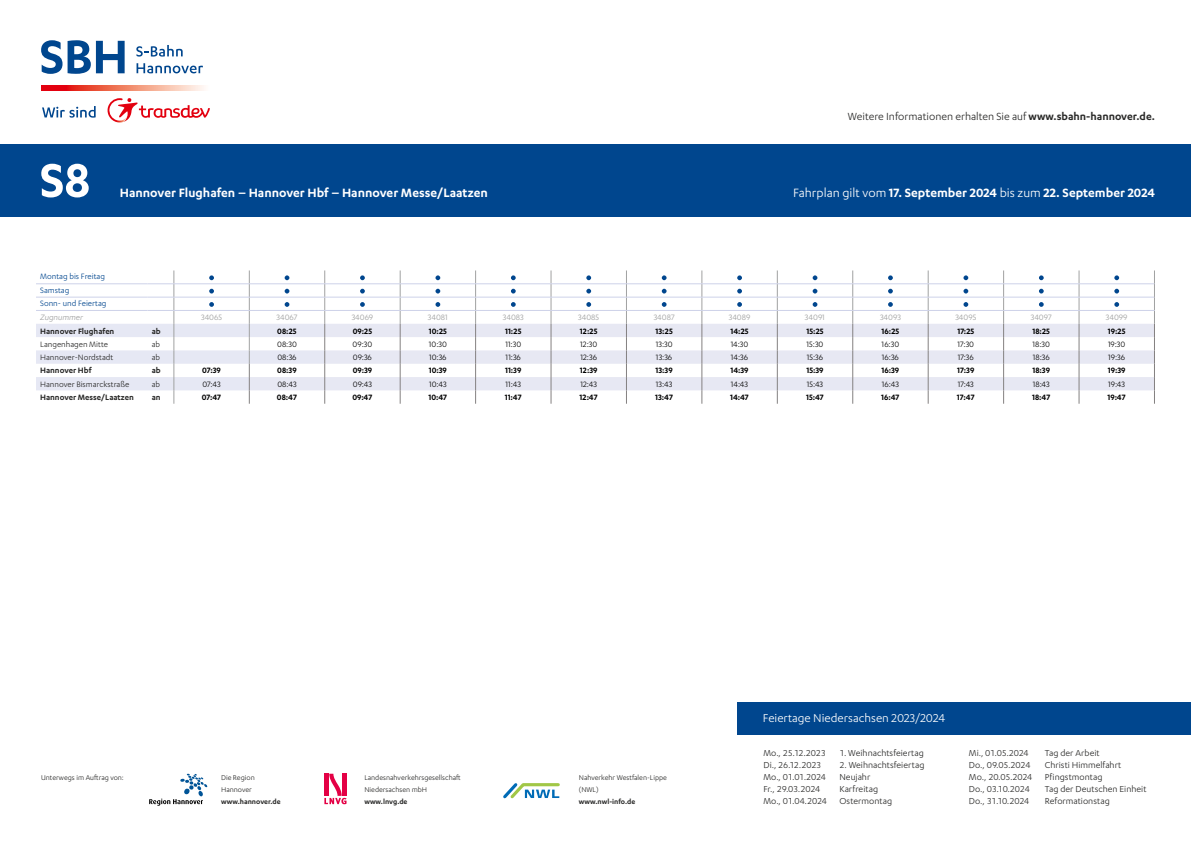
<style>
.page{position:relative;width:1191px;height:842px;background:#fff}
.page>*{position:absolute;margin:0;border:0;box-sizing:border-box;transform-origin:0 0}
.t1{font:600 55px "Karbon";color:#fff}
.t2{font:600 14px "Karbon";color:#fff}
.t3{font:13.2px "Karbon";color:#fff}
.t4{font:12px "Karbon";color:#282827}
.t5{font:10px/12px "Karbon";color:#282827}
.t6{font:10px "Karbon";letter-spacing:-.025em;color:#282827}
.t7{font:10px "Karbon";letter-spacing:-.03em;color:#282827}
.t8{font:10px "Karbon";letter-spacing:-.02em;color:#282827}
.t9{font:10px "Karbon";letter-spacing:-.035em;color:#282827}
.t10{font:600 9px "Karbon";color:#000}
.t11{font:9px "Karbon";color:#000}
.t12{font:9px "Karbon";color:#9c9d9d}
.t13{font:9px "Karbon";color:#282827}
.t14{font:600 9px "Karbon";color:#282827}
.t15{font:9px/13.3px "Karbon";color:#00468e}
.t16{font:italic 9px "Karbon";color:#9c9d9d}
.t17{font:8px/12px "Karbon";color:#282827}
.t18{font:600 8px "Karbon";color:#282827}
.s1{font-weight:600}
.s2{font-weight:400}
</style>
<div class="page">
<div style="left:0;top:144px;width:1191px;height:72px;background:#00468e"></div>
<svg style="left:149px;top:774px;width:58px;height:32px"></svg>
<svg style="left:324px;top:774px;width:22px;height:30px"></svg>
<svg style="left:42px;top:85px;width:162px;height:5px"></svg>
<svg style="left:42px;top:106px;width:54px;height:12px"></svg>
<svg style="left:128px;top:98px;width:82px;height:21px"></svg>
<img style="left:107px;top:98px;width:21px;height:24px">
<svg style="left:136px;top:63px;width:67px;height:10px"></svg>
<svg style="left:41px;top:40px;width:84px;height:34px"></svg>
<svg style="left:136px;top:45px;width:47px;height:12px"></svg>
<div style="left:737px;top:702px;width:454px;height:32px;background:#00468e"></div>
<svg style="left:36px;top:270px;width:1119px;height:134px"></svg>
<svg style="left:503px;top:783px;width:57px;height:16px"></svg>
<h1 class="t1" style="left:40px;top:149px;width:52px">S8</h1>
<h2 class="t2" style="left:120px;top:185px;width:369px">Hannover Flughafen – Hannover Hbf – Hannover Messe/Laatzen</h2>
<h3 class="t4" style="left:848px;top:110px;width:308px">Weitere Informationen erhalten Sie auf <span class="s1">www.sbahn-hannover.de.</span></h3>
<h2 class="t2" style="left:793px;top:185px;width:363px"><span class="s2">Fahrplan gilt vom</span> 17. September 2024 <span class="s2">bis zum</span> 22. September 2024</h2>
<p class="t15" style="left:40px;top:270px;width:68px">Montag bis Freitag<br>Samstag<br>Sonn- und Feiertag</p>
<p class="t16" style="left:40px;top:312px;width:45px">Zugnummer</p>
<p class="t12" style="left:201px;top:312px;width:22px">34065</p>
<p class="t12" style="left:276px;top:312px;width:22px">34067</p>
<p class="t12" style="left:352px;top:312px;width:23px">34069</p>
<p class="t12" style="left:428px;top:312px;width:22px">34081</p>
<p class="t12" style="left:503px;top:312px;width:22px">34083</p>
<p class="t12" style="left:578px;top:312px;width:22px">34085</p>
<p class="t12" style="left:653px;top:312px;width:22px">34087</p>
<p class="t12" style="left:729px;top:312px;width:23px">34089</p>
<p class="t12" style="left:805px;top:312px;width:22px">34091</p>
<p class="t12" style="left:880px;top:312px;width:22px">34093</p>
<p class="t12" style="left:955px;top:312px;width:22px">34095</p>
<p class="t12" style="left:1030px;top:312px;width:22px">34097</p>
<p class="t12" style="left:1106px;top:312px;width:23px">34099</p>
<p class="t14" style="left:40px;top:326px;width:76px">Hannover Flughafen</p>
<p class="t14" style="left:152px;top:326px;width:10px">ab</p>
<p class="t10" style="left:277px;top:326px;width:21px">08:25</p>
<p class="t10" style="left:353px;top:326px;width:21px">09:25</p>
<p class="t10" style="left:429px;top:326px;width:20px">10:25</p>
<p class="t10" style="left:505px;top:326px;width:18px">11:25</p>
<p class="t10" style="left:580px;top:326px;width:19px">12:25</p>
<p class="t10" style="left:655px;top:326px;width:19px">13:25</p>
<p class="t10" style="left:730px;top:326px;width:20px">14:25</p>
<p class="t10" style="left:806px;top:326px;width:19px">15:25</p>
<p class="t10" style="left:881px;top:326px;width:19px">16:25</p>
<p class="t10" style="left:957px;top:326px;width:19px">17:25</p>
<p class="t10" style="left:1032px;top:326px;width:19px">18:25</p>
<p class="t10" style="left:1108px;top:326px;width:19px">19:25</p>
<p class="t13" style="left:40px;top:339px;width:69px">Langenhagen Mitte</p>
<p class="t13" style="left:152px;top:339px;width:10px">ab</p>
<p class="t11" style="left:277px;top:339px;width:21px">08:30</p>
<p class="t11" style="left:352px;top:339px;width:21px">09:30</p>
<p class="t11" style="left:429px;top:339px;width:20px">10:30</p>
<p class="t11" style="left:505px;top:339px;width:17px">11:30</p>
<p class="t11" style="left:580px;top:339px;width:19px">12:30</p>
<p class="t11" style="left:655px;top:339px;width:18px">13:30</p>
<p class="t11" style="left:730px;top:339px;width:19px">14:30</p>
<p class="t11" style="left:806px;top:339px;width:18px">15:30</p>
<p class="t11" style="left:881px;top:339px;width:19px">16:30</p>
<p class="t11" style="left:957px;top:339px;width:18px">17:30</p>
<p class="t11" style="left:1032px;top:339px;width:19px">18:30</p>
<p class="t11" style="left:1108px;top:339px;width:19px">19:30</p>
<p class="t13" style="left:40px;top:352px;width:75px">Hannover-Nordstadt</p>
<p class="t13" style="left:152px;top:352px;width:10px">ab</p>
<p class="t11" style="left:277px;top:352px;width:21px">08:36</p>
<p class="t11" style="left:353px;top:352px;width:21px">09:36</p>
<p class="t11" style="left:429px;top:352px;width:19px">10:36</p>
<p class="t11" style="left:505px;top:352px;width:17px">11:36</p>
<p class="t11" style="left:580px;top:352px;width:18px">12:36</p>
<p class="t11" style="left:656px;top:352px;width:18px">13:36</p>
<p class="t11" style="left:731px;top:352px;width:19px">14:36</p>
<p class="t11" style="left:806px;top:352px;width:18px">15:36</p>
<p class="t11" style="left:882px;top:352px;width:19px">16:36</p>
<p class="t11" style="left:957px;top:352px;width:18px">17:36</p>
<p class="t11" style="left:1032px;top:352px;width:19px">18:36</p>
<p class="t11" style="left:1108px;top:352px;width:18px">19:36</p>
<p class="t14" style="left:40px;top:366px;width:53px">Hannover Hbf</p>
<p class="t14" style="left:152px;top:366px;width:10px">ab</p>
<p class="t10" style="left:202px;top:366px;width:20px">07:39</p>
<p class="t10" style="left:277px;top:366px;width:21px">08:39</p>
<p class="t10" style="left:353px;top:366px;width:21px">09:39</p>
<p class="t10" style="left:429px;top:366px;width:20px">10:39</p>
<p class="t10" style="left:505px;top:366px;width:18px">11:39</p>
<p class="t10" style="left:580px;top:366px;width:19px">12:39</p>
<p class="t10" style="left:655px;top:366px;width:19px">13:39</p>
<p class="t10" style="left:730px;top:366px;width:20px">14:39</p>
<p class="t10" style="left:806px;top:366px;width:19px">15:39</p>
<p class="t10" style="left:881px;top:366px;width:19px">16:39</p>
<p class="t10" style="left:957px;top:366px;width:19px">17:39</p>
<p class="t10" style="left:1032px;top:366px;width:19px">18:39</p>
<p class="t10" style="left:1107px;top:366px;width:19px">19:39</p>
<p class="t13" style="left:40px;top:379px;width:91px">Hannover Bismarckstraße</p>
<p class="t13" style="left:152px;top:379px;width:10px">ab</p>
<p class="t11" style="left:202px;top:379px;width:20px">07:43</p>
<p class="t11" style="left:277px;top:379px;width:21px">08:43</p>
<p class="t11" style="left:353px;top:379px;width:21px">09:43</p>
<p class="t11" style="left:429px;top:379px;width:19px">10:43</p>
<p class="t11" style="left:505px;top:379px;width:17px">11:43</p>
<p class="t11" style="left:580px;top:379px;width:18px">12:43</p>
<p class="t11" style="left:656px;top:379px;width:18px">13:43</p>
<p class="t11" style="left:731px;top:379px;width:19px">14:43</p>
<p class="t11" style="left:806px;top:379px;width:18px">15:43</p>
<p class="t11" style="left:881px;top:379px;width:19px">16:43</p>
<p class="t11" style="left:957px;top:379px;width:18px">17:43</p>
<p class="t11" style="left:1032px;top:379px;width:19px">18:43</p>
<p class="t11" style="left:1108px;top:379px;width:18px">19:43</p>
<p class="t14" style="left:40px;top:392px;width:95px">Hannover Messe/Laatzen</p>
<p class="t14" style="left:152px;top:392px;width:10px">an</p>
<p class="t10" style="left:202px;top:392px;width:21px">07:47</p>
<p class="t10" style="left:277px;top:392px;width:22px">08:47</p>
<p class="t10" style="left:352px;top:392px;width:22px">09:47</p>
<p class="t10" style="left:428px;top:392px;width:20px">10:47</p>
<p class="t10" style="left:505px;top:392px;width:18px">11:47</p>
<p class="t10" style="left:579px;top:392px;width:20px">12:47</p>
<p class="t10" style="left:655px;top:392px;width:19px">13:47</p>
<p class="t10" style="left:730px;top:392px;width:20px">14:47</p>
<p class="t10" style="left:806px;top:392px;width:19px">15:47</p>
<p class="t10" style="left:881px;top:392px;width:20px">16:47</p>
<p class="t10" style="left:957px;top:392px;width:19px">17:47</p>
<p class="t10" style="left:1032px;top:392px;width:20px">18:47</p>
<p class="t10" style="left:1107px;top:392px;width:20px">19:47</p>
<p class="t17" style="left:41px;top:771px;width:84px">Unterwegs im Auftrag von:</p>
<p class="t17" style="left:579px;top:771px;width:90px">Nahverkehr Westfalen-Lippe (NWL)</p>
<p class="t18" style="left:579px;top:797px;width:58px">www.nwl-info.de</p>
<p class="t17" style="left:364px;top:771px;width:98px">Landesnahverkehrsgesellschaft<br>Niedersachsen mbH</p>
<p class="t18" style="left:364px;top:797px;width:45px">www.lnvg.de</p>
<p class="t17" style="left:221px;top:771px;width:35px">Die Region<br>Hannover</p>
<p class="t18" style="left:221px;top:797px;width:61px">www.hannover.de</p>
<h3 class="t3" style="left:763px;top:711px;width:184px">Feiertage Niedersachsen 2023/2024</h3>
<p class="t6" style="left:763px;top:747px;width:64px">Mo., 25.12.2023</p>
<p class="t5" style="left:839px;top:747px;width:86px">1. Weihnachtsfeiertag</p>
<p class="t6" style="left:763px;top:759px;width:59px">Di., 26.12.2023</p>
<p class="t5" style="left:839px;top:759px;width:86px">2. Weihnachtsfeiertag</p>
<p class="t7" style="left:763px;top:771px;width:64px">Mo., 01.01.2024</p>
<p class="t5" style="left:839px;top:771px;width:32px">Neujahr</p>
<p class="t6" style="left:763px;top:783px;width:58px">Fr., 29.03.2024</p>
<p class="t5" style="left:763px;top:783px;width:130px;text-indent:76px">Karfreitag<br>Mo., 01.04.2024 Ostermontag</p>
<p class="t6" style="left:969px;top:747px;width:61px">Mi., 01.05.2024</p>
<p class="t5" style="left:1045px;top:747px;width:56px">Tag der Arbeit</p>
<p class="t8" style="left:969px;top:759px;width:63px">Do., 09.05.2024</p>
<p class="t5" style="left:969px;top:759px;width:154px;text-indent:76px">Christi Himmelfahrt<br>Mo., 20.05.2024 Pfingstmontag<br>Do., 03.10.2024</p>
<p class="t5" style="left:1045px;top:783px;width:103px">Tag der Deutschen Einheit</p>
<p class="t9" style="left:969px;top:795px;width:62px">Do., 31.10.2024</p>
<p class="t5" style="left:1045px;top:795px;width:66px">Reformationstag</p>
</div>
